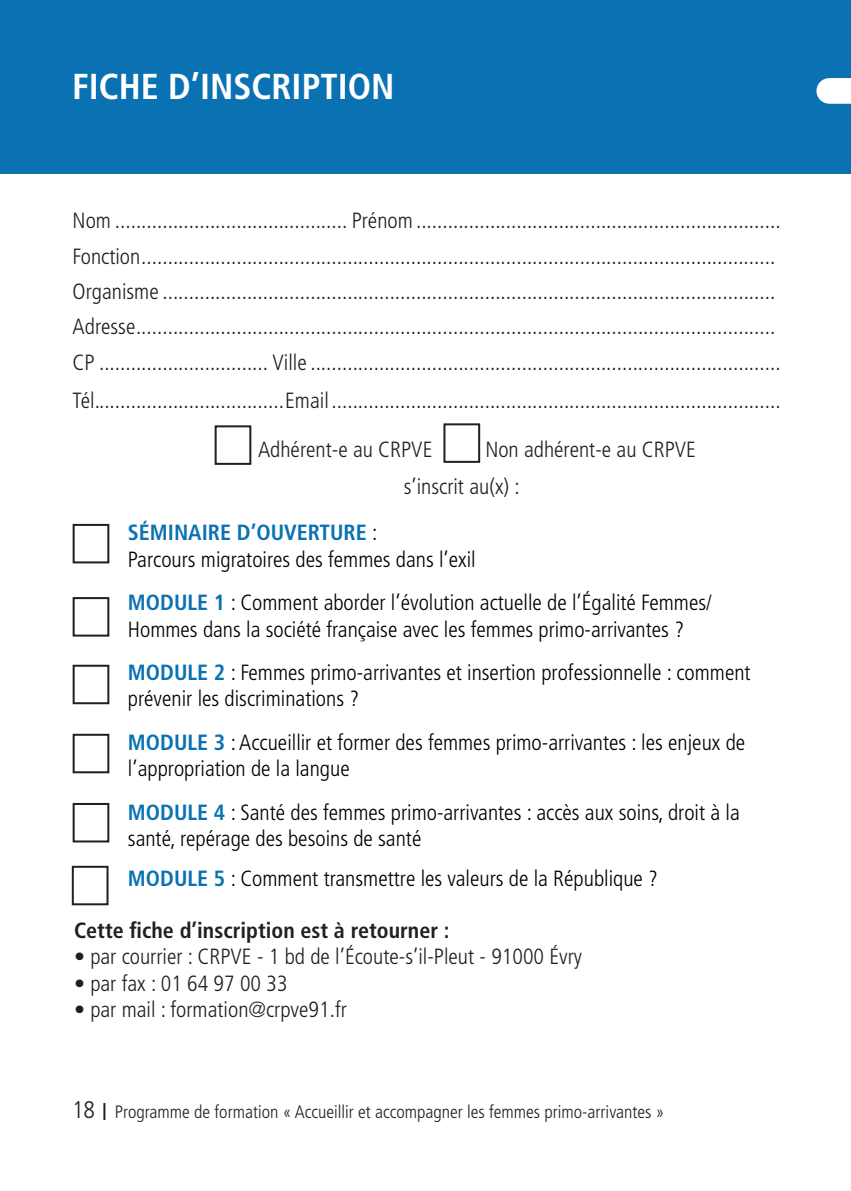
<style>
.page{position:relative;width:851px;height:1191px;background:#fff}
.page>*{position:absolute;margin:0;border:0;box-sizing:border-box;transform-origin:0 0}
.t1{font:700 condensed 36px "Frutiger LT Std";color:#fff}
.t2{font:300 condensed 22px "Frutiger LT Std";color:#231f20}
.t3{font:300 condensed 22px/26.4px "Frutiger LT Std";color:#000}
.t4{font:700 condensed 22px "Frutiger LT Std";color:#231f20}
.t5{font:300 condensed 18px "Frutiger LT Std";color:#231f20}
.s1{font-weight:700;color:#0a71b3}
.s2{font-size:24px}
</style>
<div class="page">
<svg style="left:103px;top:1103px;width:2px;height:17px"></svg>
<div style="left:0;top:0;width:850px;height:174px;background:#0a71b3"></div>
<div style="left:73px;top:524px;width:36px;height:39px;border:2px solid #231f20"></div>
<div style="left:73px;top:597px;width:36px;height:39px;border:2px solid #231f20"></div>
<div style="left:73px;top:664px;width:36px;height:40px;border:2px solid #231f20"></div>
<div style="left:73px;top:734px;width:36px;height:39px;border:2px solid #231f20"></div>
<div style="left:73px;top:803px;width:36px;height:39px;border:2px solid #231f20"></div>
<div style="left:829px;top:78px;width:21px;height:26px;background:#fff"></div>
<div style="left:214px;top:425px;width:37px;height:40px;border:2px solid #231f20"></div>
<div style="left:443px;top:423px;width:37px;height:40px;border:2px solid #231f20"></div>
<div style="left:72px;top:865px;width:36px;height:40px;border:2px solid #231f20"></div>
<p class="t1" style="left:72px;top:65px;width:324px">FICHE D’INSCRIPTION</p>
<p class="t2" style="left:73px;top:208px;width:709px">Nom ............................................ Prénom.....................................................................</p>
<p class="t2" style="left:73px;top:244px;width:704px">Fonction........................................................................................................................</p>
<p class="t2" style="left:73px;top:279px;width:704px">Organisme ....................................................................................................................</p>
<p class="t2" style="left:73px;top:314px;width:704px">Adresse.........................................................................................................................</p>
<p class="t2" style="left:73px;top:350px;width:709px">CP ................................ Ville .........................................................................................</p>
<p class="t2" style="left:73px;top:387px;width:709px">Tél....................................Email .....................................................................................</p>
<p class="t2" style="left:258px;top:436px;width:176px">Adhérent-e au CRPVE</p>
<p class="t2" style="left:485px;top:436px;width:212px">Non adhérent-e au CRPVE</p>
<p class="t2" style="left:403px;top:474px;width:118px">s’inscrit au(x) :</p>
<p class="t3" style="left:128px;top:520px;width:349px"><span class="s1">SÉMINAIRE D’OUVERTURE</span> :<br>Parcours migratoires des femmes dans l’exil</p>
<p class="t3" style="left:128px;top:590px;width:585px"><span class="s1">MODULE 1</span> : Comment aborder l’évolution actuelle de l’Égalité Femmes/<br>Hommes dans la société française avec les femmes primo-arrivantes ?</p>
<p class="t3" style="left:128px;top:659px;width:624px"><span class="s1">MODULE 2</span> : Femmes primo-arrivantes et insertion professionnelle : comment prévenir les discriminations ?</p>
<p class="t3" style="left:128px;top:729px;width:618px"><span class="s1">MODULE 3</span> : Accueillir et former des femmes primo-arrivantes : les enjeux de l’appropriation de la langue</p>
<p class="t3" style="left:128px;top:799px;width:613px"><span class="s1">MODULE 4</span> : Santé des femmes primo-arrivantes : accès aux soins, droit à la santé, repérage des besoins de santé</p>
<p class="t3" style="left:128px;top:865px;width:531px"><span class="s1">MODULE 5</span> : Comment transmettre les valeurs de la République ?</p>
<p class="t4" style="left:74px;top:917px;width:377px">Cette fiche d’inscription est à retourner :</p>
<p class="t2" style="left:74px;top:944px;width:509px">• par courrier : CRPVE - 1 bd de l’Écoute-s’il-Pleut - 91000 Évry</p>
<p class="t2" style="left:74px;top:970px;width:215px">• par fax : 01 64 97 00 33</p>
<p class="t2" style="left:74px;top:997px;width:274px">• par mail : formation@crpve91.fr</p>
<p class="t5" style="left:72px;top:1101px;width:593px"><span class="s2">18</span> Programme de formation « Accueillir et accompagner les femmes primo-arrivantes »</p>
</div>
